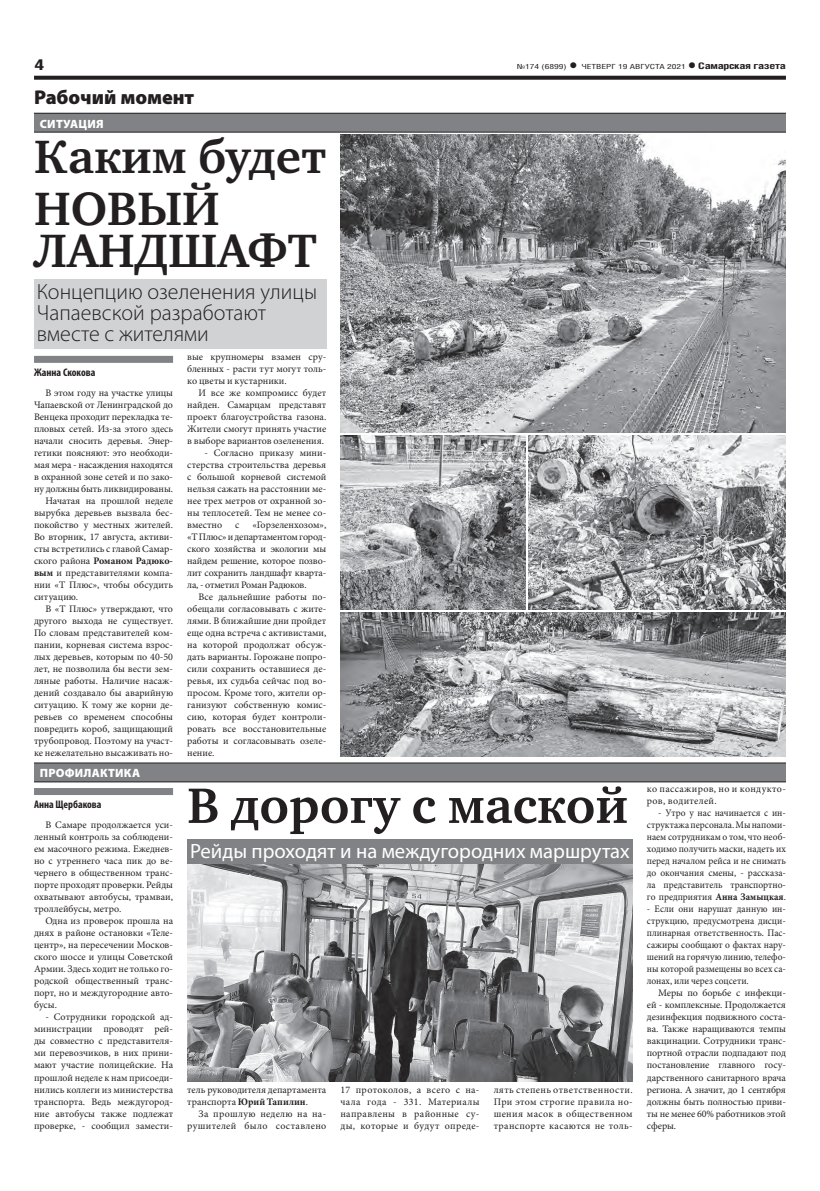
<style>
.page{position:relative;width:820px;height:1191px;background:#fff}
.page>*{position:absolute;margin:0;border:0;box-sizing:border-box;transform-origin:0 0}
.ЗАГОЛОВОК{font:700 51px "Charter C";color:#231f20}
.t1{font:700 48px/52px "Charter C";color:#231f20}
.ПОДЗАГОЛОВОК{font:300 22px/21px "Myriad Pro";color:#231f20}
.ПОДЗАГОЛОВОК-2{font:20.7px "Myriad Pro";color:#fff}
.КОЛОНТИТУЛ{font:900 20px "Myriad Pro";letter-spacing:-.005em;color:#231f20}
.t2{font:700 15px "Helios Cond";color:#231f20;scale:1.4 1}
.РУБРИКА{font:900 12px "Myriad Pro";letter-spacing:.02em;color:#fff}
.надзаголовок{font:900 12px "Myriad Pro";letter-spacing:.02em;color:#fff}
.АВТОР_чб__копия{font:700 condensed 11px "Myriad Pro";color:#231f20}
.ОСНОВНОЙ{font:10px/12px "Minion Pro";color:#231f20;text-align:justify}
.ОСНОВНОЙ-2{font:10px/12px "Minion Pro";color:#231f20;text-align:justify;scale:.95 1}
.ОСНОВНОЙ-3{font:10px/12px "Minion Pro";letter-spacing:.035em;color:#231f20;text-align:right}
.t3{font:700 9px "Helios Cond";letter-spacing:-.02em;color:#231f20;scale:1.4 1}
.t4{font:7px "Helios Cond";color:#231f20;scale:1.4 1}
.s1{font-weight:700;font-size:16px}
.s2{font-size:16px}
.s3{font-weight:700}
</style>
<div class="page">
<svg style="left:34px;top:76px;width:751px;height:4px;background:#322f2f"></svg>
<img style="left:187px;top:864px;width:445px;height:217px">
<div style="left:34px;top:113px;width:751px;height:19px;background:#808285"></div>
<hr style="left:34px;top:113px;width:751px;height:1px;background:#231f20">
<hr style="left:34px;top:132px;width:751px;height:1px;background:#231f20">
<div style="left:34px;top:280px;width:292px;height:69px;background:#d1d2d4"></div>
<div style="left:34px;top:763px;width:751px;height:19px;background:#808285"></div>
<hr style="left:34px;top:762px;width:751px;height:1px;background:#231f20">
<hr style="left:34px;top:781px;width:751px;height:1px;background:#231f20">
<div style="left:187px;top:839px;width:445px;height:25px;background:#808285"></div>
<div style="left:34px;top:788px;width:139px;height:7px;background:#808285"></div>
<div style="left:34px;top:356px;width:139px;height:7px;background:#808285"></div>
<img style="left:528px;top:435px;width:257px;height:174px">
<img style="left:340px;top:435px;width:185px;height:174px">
<img style="left:340px;top:135px;width:445px;height:298px">
<img style="left:340px;top:612px;width:445px;height:144px">
<p class="t2" style="left:34px;top:55px;width:9px">4</p>
<p class="t4" style="left:516px;top:63px;width:122px">№174 (6899) <span class="s1">•</span> ЧЕТВЕРГ 19 АВГУСТА 2021</p>
<p class="t3" style="left:687px;top:61px;width:72px"><span class="s2">•</span> Самарская газета</p>
<p class="КОЛОНТИТУЛ" style="left:34px;top:85px;width:162px">Рабочий момент</p>
<p class="надзаголовок" style="left:40px;top:117px;width:65px">СИТУАЦИЯ</p>
<p class="t1" style="left:34px;top:131px;width:293px">Каким будет<br>НОВЫЙ</p>
<p class="t1" style="left:34px;top:225px;width:284px">ЛАНДШАФТ</p>
<p class="ПОДЗАГОЛОВОК" style="left:37px;top:281px;width:282px">Концепцию озеленения улицы<br>Чапаевской разработают вместе с жителями</p>
<p class="АВТОР_чб__копия" style="left:34px;top:366px;width:63px">Жанна Скокова</p>
<p class="ОСНОВНОЙ" style="left:34px;top:387px;width:140px;text-indent:11px">В этом году на участке улицы Чапаевской от Ленинградской до Венцека проходит перекладка те&shy;пловых сетей. Из-за этого здесь начали сносить деревья. Энер&shy;гетики поясняют: это необходи&shy;мая мера - насаждения находятся в охранной зоне сетей и по зако&shy;ну должны быть ликвидированы.</p>
<p class="ОСНОВНОЙ" style="left:34px;top:495px;width:140px;text-indent:11px">Начатая на прошлой неделе вырубка деревьев вызвала бес&shy;покойство у местных жителей.<br>Во вторник, 17 августа, активи&shy;сты встретились с главой Самар&shy;ского района <span class="s3">Романом Радюко&shy;вым</span> и представителями компа&shy;нии «Т Плюс», чтобы обсудить ситуацию.</p>
<p class="ОСНОВНОЙ" style="left:34px;top:603px;width:140px;text-indent:11px">В «Т Плюс» утверждают, что другого выхода не существует.<br>По словам представителей ком&shy;пании, корневая система взрос&shy;лых деревьев, которым по 40-50 лет, не позволила бы вести зем&shy;ляные работы. Наличие насаж&shy;дений создавало бы аварийную ситуацию. К тому же корни де&shy;ревьев со временем способны повредить короб, защищающий трубопровод. Поэтому на участ&shy;ке нежелательно высаживать но-</p>
<p class="РУБРИКА" style="left:40px;top:766px;width:102px">ПРОФИЛАКТИКА</p>
<p class="АВТОР_чб__копия" style="left:34px;top:798px;width:69px">Анна Щербакова</p>
<p class="ОСНОВНОЙ" style="left:34px;top:819px;width:140px;text-indent:11px">В Самаре продолжается уси&shy;ленный контроль за соблюдени&shy;ем масочного режима. Ежеднев&shy;но с утреннего часа пик до ве&shy;чернего в общественном транс&shy;порте проходят проверки. Рейды охватывают автобусы, трамваи, троллейбусы, метро.</p>
<p class="ОСНОВНОЙ" style="left:34px;top:915px;width:140px;text-indent:11px">Одна из проверок прошла на днях в районе остановки «Теле&shy;центр», на пересечении Москов&shy;ского шоссе и улицы Советской Армии. Здесь ходит не только го&shy;родской общественный транс&shy;порт, но и междугородние авто&shy;бусы.</p>
<p class="ОСНОВНОЙ" style="left:34px;top:1011px;width:140px;text-indent:11px">- Сотрудники городской ад&shy;министрации проводят рей&shy;ды совместно с представителя&shy;ми перевозчиков, в них прини&shy;мают участие полицейские. На прошлой неделе к нам присоеди&shy;нились коллеги из министерства транспорта. Ведь междугород&shy;ние автобусы также подлежат проверке, - сообщил замести-</p>
<p class="ОСНОВНОЙ" style="left:187px;top:351px;width:140px">вые крупномеры взамен сру&shy;бленных - расти тут могут толь&shy;ко цветы и кустарники.</p>
<p class="ОСНОВНОЙ" style="left:187px;top:387px;width:140px;text-indent:11px">И все же компромисс будет найден. Самарцам представят проект благоустройства газона.<br>Жители смогут принять участие в выборе вариантов озеленения.</p>
<p class="ОСНОВНОЙ" style="left:187px;top:447px;width:140px;text-indent:17px">- Согласно приказу мини&shy;стерства строительства деревья с большой корневой системой нельзя сажать на расстоянии ме&shy;нее трех метров от охранной зо&shy;ны теплосетей. Тем не менее со&shy;вместно</p>
<p class="ОСНОВНОЙ" style="left:187px;top:519px;width:140px;text-indent:65px">«Горзеленхозом», «Т Плюс» и департаментом город&shy;ского хозяйства и экологии мы найдем решение, которое позво&shy;лит сохранить ландшафт кварта&shy;ла, - отметил Роман Радюков.</p>
<p class="ОСНОВНОЙ" style="left:187px;top:591px;width:140px;text-indent:11px">Все дальнейшие работы по&shy;обещали согласовывать с жите&shy;лями. В ближайшие дни пройдет еще одна встреча с активистами, на которой продолжат обсуж&shy;дать варианты. Горожане попро&shy;сили сохранить оставшиеся де&shy;ревья, их судьба сейчас под во&shy;просом. Кроме того, жители ор&shy;ганизуют собственную комис&shy;сию, которая будет контроли&shy;ровать все восстановительные работы и согласовывать озеле&shy;нение.</p>
<p class="ОСНОВНОЙ" style="left:235px;top:519px;width:6px">с</p>
<p class="ЗАГОЛОВОК" style="left:187px;top:777px;width:442px">В дорогу с маской</p>
<p class="ПОДЗАГОЛОВОК-2" style="left:190px;top:838px;width:441px">Рейды проходят и на междугородних маршрутах</p>
<p class="ОСНОВНОЙ" style="left:187px;top:1083px;width:140px">тель руководителя департамента транспорта <span class="s3">Юрий Тапилин</span>.</p>
<p class="ОСНОВНОЙ-3" style="left:187px;top:1107px;width:140px">За прошлую неделю на на&shy;рушителей было составлено</p>
<p class="ОСНОВНОЙ" style="left:340px;top:1083px;width:140px">17 протоколов, а всего с на&shy;чала года - 331. Материалы направлены в районные су&shy;ды, которые и будут опреде-</p>
<p class="ОСНОВНОЙ" style="left:493px;top:1083px;width:140px">лять степень ответственности.<br>При этом строгие правила но&shy;шения масок в общественном транспорте касаются не толь-</p>
<p class="ОСНОВНОЙ-3" style="left:646px;top:783px;width:140px;text-align:left">ко пассажиров, но и кондукто&shy;ров, водителей.</p>
<p class="ОСНОВНОЙ-2" style="left:646px;top:807px;width:148px;text-indent:11px">- Утро у нас начинается с ин&shy;структажа персонала. Мы напоми&shy;наем сотрудникам о том, что необ&shy;ходимо получить маски, надеть их перед началом рейса и не снимать до окончания смены, - рассказа&shy;ла представитель транспортно&shy;го предприятия <span class="s3">Анна Замыцкая</span>.</p>
<p class="ОСНОВНОЙ-2" style="left:646px;top:903px;width:148px">- Если они нарушат данную ин&shy;струкцию, предусмотрена дисци&shy;плинарная ответственность. Пас&shy;сажиры сообщают о фактах нару&shy;шений на горячую линию, телефо&shy;ны которой размещены во всех са&shy;лонах, или через соцсети.</p>
<p class="ОСНОВНОЙ" style="left:646px;top:987px;width:140px;text-indent:11px">Меры по борьбе с инфекци&shy;ей - комплексные. Продолжается дезинфекция подвижного соста&shy;ва. Также наращиваются темпы вакцинации. Сотрудники транс&shy;портной отрасли подпадают под постановление главного госу&shy;дарственного санитарного врача региона. А значит, до 1 сентября должны быть полностью приви&shy;ты не менее 60% работников этой сферы.</p>
</div>
